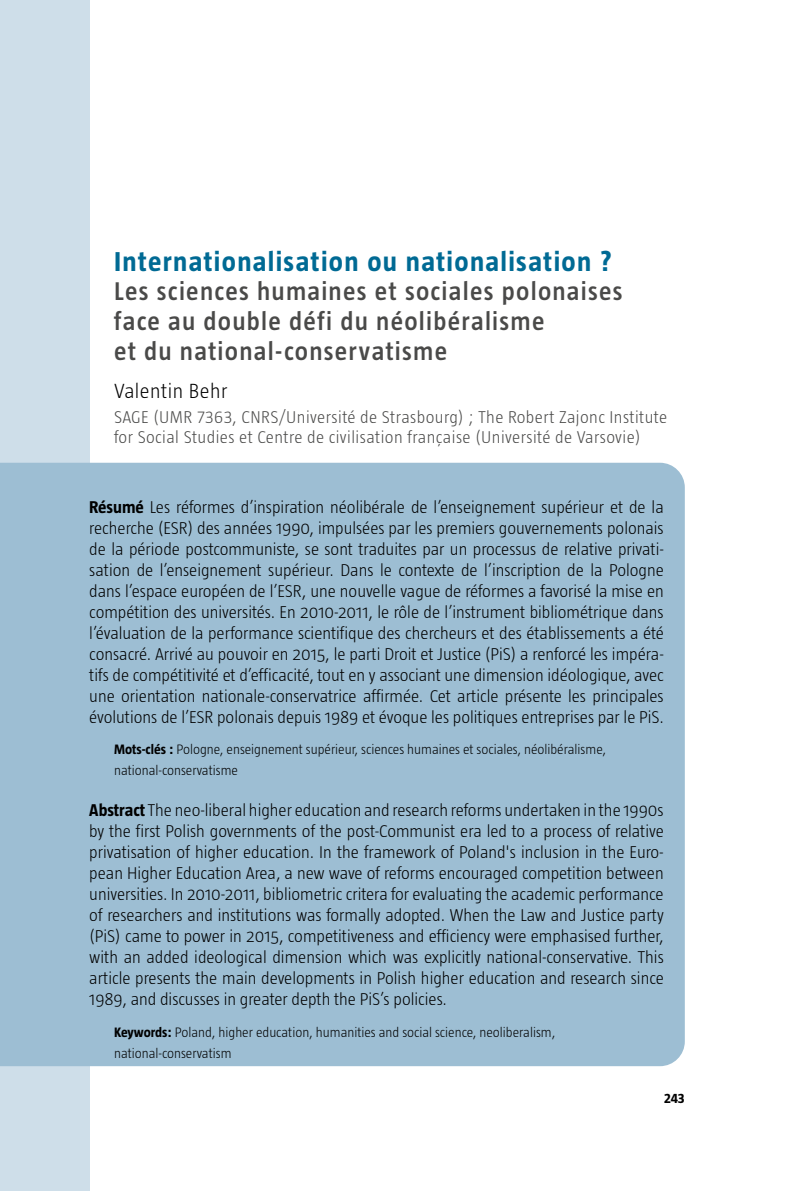
<style>
.page{position:relative;width:794px;height:1191px;background:#fff}
.page>*{position:absolute;margin:0;border:0;box-sizing:border-box;transform-origin:0 0}
.t1{font:700 28px "Taz";letter-spacing:.05em;color:#006a94}
.t2{font:600 26.25px/29.8px "Taz";letter-spacing:.05em;color:#4a4a49}
.t3{font:300 21px "Taz";letter-spacing:.025em;color:#000}
.t4{font:300 17.5px/21px "Taz";color:#000;text-align:justify}
.t5{font:300 17.5px/19.2px "Taz";letter-spacing:.025em;color:#4a4a49}
.t6{font:300 14px/21px "Taz";color:#000}
.t7{font:700 14px "Taz";color:#000}
.s1{font-weight:700}
</style>
<div class="page">
<div style="left:0;top:0;width:89px;height:1191px;background:#cedee9"></div>
<div style="left:0;top:463px;width:685px;height:603px;background:#9dbed3"></div>
<h1 class="t1" style="left:114px;top:245px;width:499px">Internationalisation ou nationalisation ?</h1>
<h2 class="t2" style="left:114px;top:276px;width:510px">Les sciences humaines et sociales polonaises face au double défi du néolibéralisme<br>et du national-conservatisme</h2>
<p class="t3" style="left:114px;top:379px;width:115px">Valentin Behr</p>
<p class="t5" style="left:114px;top:408px;width:554px">SAGE (UMR 7363, CNRS/Université de Strasbourg) ; The Robert Zajonc Institute for Social Studies et Centre de civilisation française (Université de Varsovie)</p>
<p class="t4" style="left:89px;top:496px;width:576px"><span class="s1">Résumé</span> Les réformes d’inspiration néolibérale de l’enseignement supérieur et de la recherche (ESR) des années 1990, impulsées par les premiers gouvernements polonais de la période postcommuniste, se sont traduites par un processus de relative privati&shy;sation de l’enseignement supérieur. Dans le contexte de l’inscription de la Pologne dans l’espace européen de l’ESR, une nouvelle vague de réformes a favorisé la mise en compétition des universités. En 2010-2011, le rôle de l’instrument bibliométrique dans l’évaluation de la performance scientifique des chercheurs et des établissements a été consacré. Arrivé au pouvoir en 2015, le parti Droit et Justice (PiS) a renforcé les impéra&shy;tifs de compétitivité et d’efficacité, tout en y associant une dimension idéologique, avec une orientation nationale-conservatrice affirmée. Cet article présente les principales évolutions de l’ESR polonais depuis 1989 et évoque les politiques entreprises par le PiS.</p>
<p class="t6" style="left:114px;top:739px;width:493px"><span class="s1">Mots-clés :</span> Pologne, enseignement supérieur, sciences humaines et sociales, néolibéralisme, national-conservatisme</p>
<p class="t4" style="left:89px;top:799px;width:576px"><span class="s1">Abstract</span> The neo-liberal higher education and research reforms undertaken in the 1990s by the first Polish governments of the post-Communist era led to a process of relative privatisation of higher education. In the framework of Poland's inclusion in the Euro&shy;pean Higher Education Area, a new wave of reforms encouraged competition between universities. In 2010-2011, bibliometric critera for evaluating the academic performance of researchers and institutions was formally adopted. When the Law and Justice party (PiS) came to power in 2015, competitiveness and efficiency were emphasised further, with an added ideological dimension which was explicitly national-conservative. This article presents the main developments in Polish higher education and research since 1989, and discusses in greater depth the PiS’s policies.</p>
<p class="t6" style="left:114px;top:1021px;width:443px"><span class="s1">Keywords:</span> Poland, higher education, humanities and social science, neoliberalism, national-conservatism</p>
<p class="t7" style="left:664px;top:1090px;width:22px">243</p>
</div>
